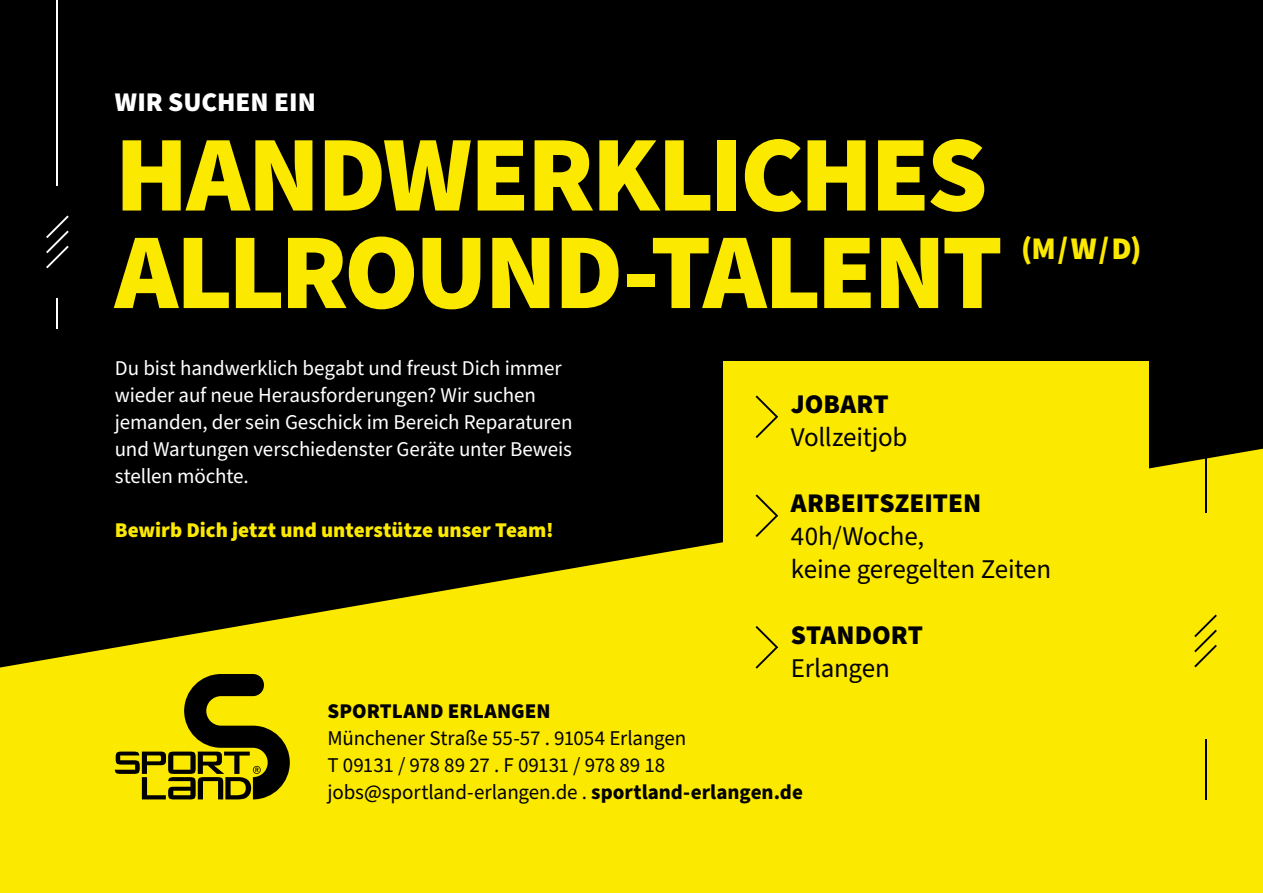
<style>
.page{position:relative;width:1263px;height:893px;background:#000}
.page>*{position:absolute;margin:0;border:0;box-sizing:border-box;transform-origin:0 0}
.t1{font:900 108px/97.5px "Source Sans Pro";letter-spacing:-.03em;color:#fce900}
.t2{font:900 31.5px "Source Sans Pro";color:#fce900}
.t3{font:27px/33px "Source Sans Pro";letter-spacing:-.01em;color:#000}
.t4{font:900 27px "Source Sans Pro";color:#000}
.t5{font:900 27px "Source Sans Pro";color:#fff}
.t6{font:21px/27px "Source Sans Pro";letter-spacing:-.005em;color:#fff}
.t7{font:21px/27px "Source Sans Pro";letter-spacing:-.01em;color:#000}
.t8{font:900 21px "Source Sans Pro";color:#fce900}
.t9{font:900 21px "Source Sans Pro";letter-spacing:.005em;color:#000}
.s1{font-weight:700}
</style>
<div class="page">
<svg style="left:0;top:449px;width:1263px;height:444px;fill:#fce900"></svg>
<svg style="left:115px;top:674px;width:175px;height:125px"></svg>
<hr style="left:56px;top:0;width:2px;height:185px;background:#fff">
<hr style="left:56px;top:298px;width:2px;height:31px;background:#fff">
<svg style="left:46px;top:215px;width:23px;height:53px"></svg>
<hr style="left:1204px;top:316px;width:2px;height:197px;background:#000">
<hr style="left:1204px;top:739px;width:2px;height:60px;background:#000">
<svg style="left:1194px;top:614px;width:23px;height:53px"></svg>
<div style="left:723px;top:361px;width:425px;height:350px;background:#fce900"></div>
<svg style="left:755px;top:395px;width:23px;height:43px"></svg>
<svg style="left:755px;top:494px;width:23px;height:43px"></svg>
<svg style="left:755px;top:626px;width:23px;height:43px"></svg>
<p class="t5" style="left:115px;top:83px;width:203px">WIR SUCHEN EIN</p>
<h1 class="t1" style="left:115px;top:128px;width:889px">HANDWERKLICHES<br>ALLROUND-TALENT</h1>
<h2 class="t2" style="left:1021px;top:226px;width:122px">(M / W / D)</h2>
<p class="t6" style="left:115px;top:355px;width:459px">Du bist handwerklich begabt und freust Dich immer wieder auf neue Herausforderungen? Wir suchen jemanden, der sein Geschick im Bereich Reparaturen und Wartungen verschiedenster Geräte unter Beweis stellen möchte.</p>
<p class="t8" style="left:115px;top:516px;width:440px">Bewirb Dich jetzt und unterstütze unser Team!</p>
<p class="t4" style="left:791px;top:385px;width:99px">JOBART</p>
<p class="t3" style="left:791px;top:421px;width:118px">Vollzeitjob</p>
<p class="t4" style="left:791px;top:484px;width:192px">ARBEITSZEITEN</p>
<p class="t3" style="left:791px;top:520px;width:262px">40h/Woche,<br>keine geregelten Zeiten</p>
<p class="t4" style="left:791px;top:616px;width:133px">STANDORT</p>
<p class="t3" style="left:791px;top:652px;width:100px">Erlangen</p>
<p class="t9" style="left:327px;top:697px;width:225px">SPORTLAND ERLANGEN</p>
<p class="t7" style="left:327px;top:726px;width:477px">Münchener Straße 55-57 . 91054 Erlangen<br>T 09131 / 978 89 27 . F 09131 / 978 89 18 jobs@sportland-erlangen.de . <span class="s1">sportland-erlangen.de</span></p>
</div>
